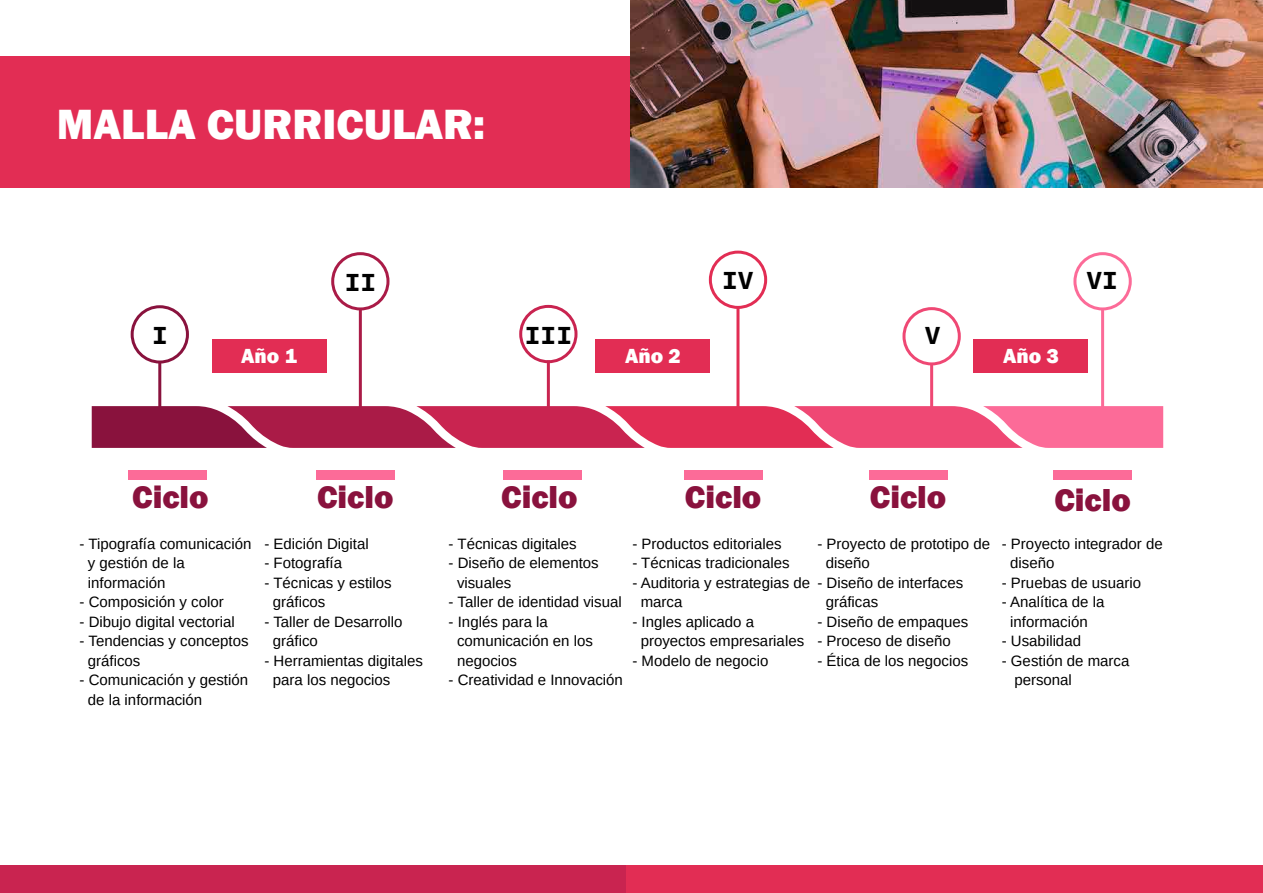
<style>
.page{position:relative;width:1263px;height:893px;background:#fff}
.page>*{position:absolute;margin:0;border:0;box-sizing:border-box;transform-origin:0 0}
.t1{font:800 43.5px "Franklin Gothic";color:#fff}
.t2{font:800 32.7px "Franklin Gothic";color:#89123d}
.t3{font:26.25px "Source Code Variable";color:#000}
.t4{font:800 21px "Franklin Gothic";color:#fff}
.t5{font:15px/19.5px "Arimo";color:#000}
</style>
<div class="page">
<svg style="left:92px;top:406px;width:1071px;height:42px;background:#d04169"></svg>
<hr style="left:158px;top:362px;width:3px;height:74px;background:#89123d">
<div style="left:131px;top:305px;width:58px;height:58px;border:3px solid #89123d;border-radius:50%"></div>
<hr style="left:359px;top:308px;width:3px;height:123px;background:#aa1b47">
<div style="left:331px;top:252px;width:58px;height:58px;border:3px solid #aa1b47;border-radius:50%"></div>
<hr style="left:547px;top:360px;width:3px;height:74px;background:#c92450">
<div style="left:519px;top:305px;width:58px;height:58px;border:3px solid #c92450;border-radius:50%"></div>
<hr style="left:736px;top:307px;width:3px;height:119px;background:#e22d54">
<div style="left:709px;top:251px;width:58px;height:58px;border:3px solid #e22d54;border-radius:50%"></div>
<hr style="left:930px;top:364px;width:3px;height:69px;background:#ef4874">
<div style="left:902px;top:307px;width:59px;height:58px;border:3px solid #ef4874;border-radius:50%"></div>
<hr style="left:1101px;top:309px;width:3px;height:119px;background:#fc6b98">
<div style="left:1073px;top:252px;width:59px;height:58px;border:3px solid #fc6b98;border-radius:50%"></div>
<div style="left:0;top:865px;width:626px;height:28px;background:#c92450"></div>
<div style="left:626px;top:865px;width:637px;height:28px;background:#e22d54"></div>
<div style="left:0;top:57px;width:631px;height:131px;background:#e22d54"></div>
<div style="left:128px;top:471px;width:78px;height:9px;background:#fc6b98"></div>
<div style="left:316px;top:471px;width:78px;height:9px;background:#fc6b98"></div>
<div style="left:503px;top:471px;width:79px;height:9px;background:#fc6b98"></div>
<div style="left:869px;top:471px;width:78px;height:9px;background:#fc6b98"></div>
<div style="left:1053px;top:471px;width:79px;height:9px;background:#fc6b98"></div>
<div style="left:684px;top:471px;width:78px;height:9px;background:#fc6b98"></div>
<img style="left:631px;top:0;width:632px;height:188px">
<div style="left:212px;top:340px;width:114px;height:33px;background:#e22d54"></div>
<div style="left:596px;top:340px;width:114px;height:33px;background:#e22d54"></div>
<div style="left:974px;top:340px;width:114px;height:33px;background:#e22d54"></div>
<h1 class="t1" style="left:57px;top:96px;width:430px">MALLA CURRICULAR:</h1>
<h3 class="t3" style="left:152px;top:316px;width:17px">I</h3>
<h3 class="t3" style="left:345px;top:263px;width:33px">II</h3>
<h3 class="t3" style="left:525px;top:316px;width:49px">III</h3>
<h3 class="t3" style="left:722px;top:261px;width:33px">IV</h3>
<h3 class="t3" style="left:925px;top:316px;width:17px">V</h3>
<h3 class="t4" style="left:241px;top:342px;width:57px">Año 1</h3>
<h3 class="t4" style="left:625px;top:342px;width:57px">Año 2</h3>
<h3 class="t4" style="left:1003px;top:342px;width:57px">Año 3</h3>
<h3 class="t3" style="left:1086px;top:261px;width:33px">VI</h3>
<h2 class="t2" style="left:132px;top:476px;width:78px">Ciclo</h2>
<h2 class="t2" style="left:317px;top:476px;width:78px">Ciclo</h2>
<h2 class="t2" style="left:501px;top:476px;width:78px">Ciclo</h2>
<h2 class="t2" style="left:685px;top:476px;width:78px">Ciclo</h2>
<h2 class="t2" style="left:870px;top:476px;width:78px">Ciclo</h2>
<h2 class="t2" style="left:1054px;top:479px;width:78px">Ciclo</h2>
<p class="t5" style="left:88px;top:534px;width:165px;text-indent:-8px">- Tipografía comunicación y gestión de la información</p>
<p class="t5" style="left:80px;top:592px;width:146px">- Composición y color</p>
<p class="t5" style="left:80px;top:612px;width:157px">- Dibujo digital vectorial</p>
<p class="t5" style="left:88px;top:631px;width:162px;text-indent:-8px">- Tendencias y conceptos gráficos</p>
<p class="t5" style="left:88px;top:670px;width:162px;text-indent:-8px">- Comunicación y gestión de la información</p>
<p class="t5" style="left:264px;top:534px;width:106px">- Edición Digital</p>
<p class="t5" style="left:264px;top:553px;width:79px">- Fotografía</p>
<p class="t5" style="left:273px;top:573px;width:120px;text-indent:-8px">- Técnicas y estilos gráficos</p>
<p class="t5" style="left:273px;top:612px;width:131px;text-indent:-8px">- Taller de Desarrollo gráfico</p>
<p class="t5" style="left:273px;top:651px;width:152px;text-indent:-8px">- Herramientas digitales para los negocios</p>
<p class="t5" style="left:449px;top:534px;width:130px">- Técnicas digitales</p>
<p class="t5" style="left:457px;top:553px;width:143px;text-indent:-8px">- Diseño de elementos visuales</p>
<p class="t5" style="left:449px;top:592px;width:175px">- Taller de identidad visual</p>
<p class="t5" style="left:457px;top:612px;width:137px;text-indent:-8px">- Inglés para la comunicación en los negocios</p>
<p class="t5" style="left:449px;top:670px;width:176px">- Creatividad e Innovación</p>
<p class="t5" style="left:632px;top:534px;width:151px">- Productos editoriales</p>
<p class="t5" style="left:632px;top:553px;width:159px">- Técnicas tradicionales</p>
<p class="t5" style="left:641px;top:573px;width:171px;text-indent:-8px">- Auditoria y estrategias de marca</p>
<p class="t5" style="left:641px;top:612px;width:165px;text-indent:-8px">- Ingles aplicado a proyectos empresariales</p>
<p class="t5" style="left:632px;top:651px;width:137px">- Modelo de negocio</p>
<p class="t5" style="left:826px;top:534px;width:166px;text-indent:-8px">- Proyecto de prototipo de diseño</p>
<p class="t5" style="left:826px;top:573px;width:139px;text-indent:-8px">- Diseño de interfaces gráficas</p>
<p class="t5" style="left:817px;top:612px;width:152px">- Diseño de empaques</p>
<p class="t5" style="left:817px;top:631px;width:135px">- Proceso de diseño</p>
<p class="t5" style="left:817px;top:651px;width:152px">- Ética de los negocios</p>
<p class="t5" style="left:1010px;top:534px;width:154px;text-indent:-8px">- Proyecto integrador de diseño</p>
<p class="t5" style="left:1002px;top:573px;width:141px">- Pruebas de usuario</p>
<p class="t5" style="left:1002px;top:592px;width:104px;text-align:center">- Analítica de la información</p>
<p class="t5" style="left:1002px;top:631px;width:81px">- Usabilidad</p>
<p class="t5" style="left:1014px;top:651px;width:117px;text-indent:-13px">- Gestión de marca personal</p>
</div>
